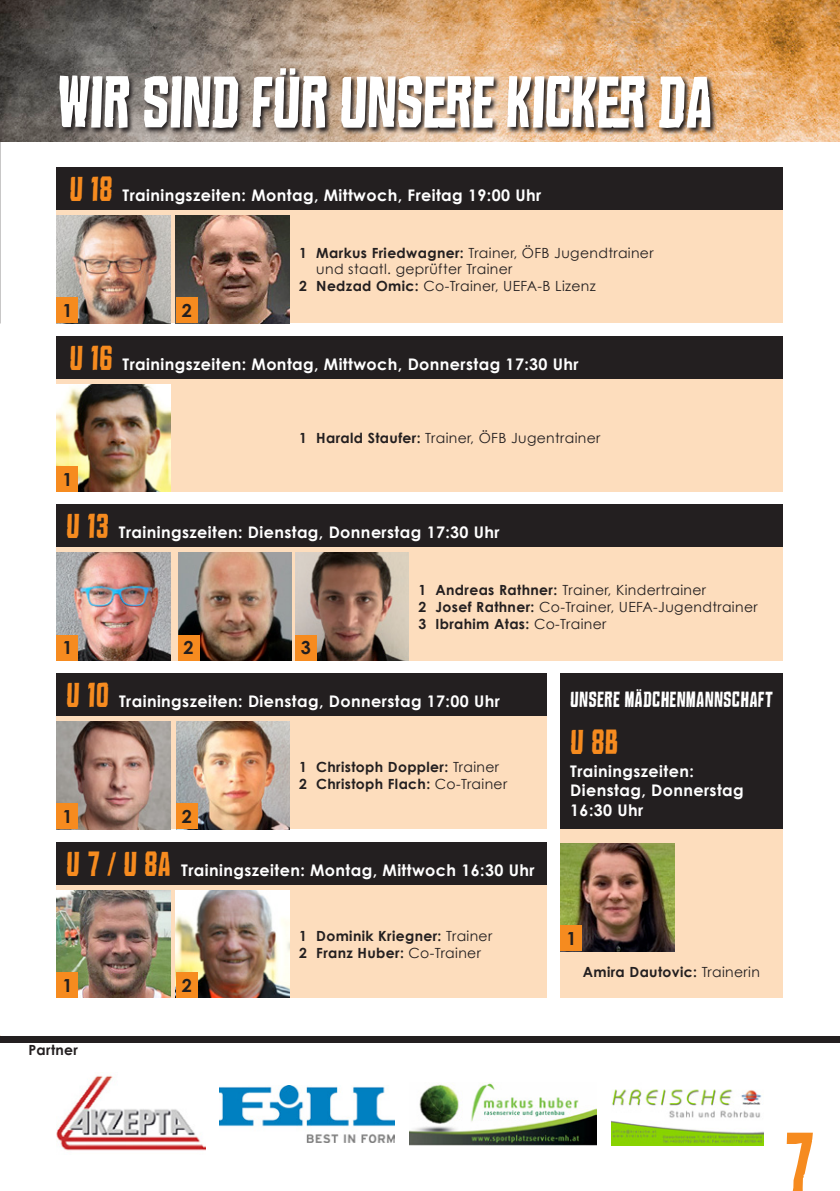
<style>
.page{position:relative;width:840px;height:1191px;background:#fff}
.page>*{position:absolute;margin:0;border:0;box-sizing:border-box;transform-origin:0 0}
.t1{font:92px "Croteau";color:#f68b1f}
.t2{font:80px "Croteau";color:#fff}
.t3{font:38px "Croteau";letter-spacing:.025em;color:#f68b1f}
.t4{font:24px "Croteau";letter-spacing:.025em;color:#fff}
.t5{font:700 18px "Century Gothic";color:#231f20}
.t6{font:700 16px/19.2px "Century Gothic";letter-spacing:.025em;color:#fff}
.t7{font:14px/16.8px "Century Gothic";letter-spacing:.025em;color:#231f20}
.t8{font:700 14px/16.8px "Century Gothic";letter-spacing:.025em;color:#231f20}
.s1{font-weight:700}
.s2{font-weight:400}
</style>
<div class="page">
<div style="left:0;top:1035px;width:839px;height:7px;background:#231f20"></div>
<img style="left:0;top:142px;width:1px;height:181px">
<img style="left:0;top:0;width:839px;height:142px">
<svg style="left:58px;top:67px;width:659px;height:68px;background:#7c6a5b"></svg>
<div style="left:57px;top:167px;width:725px;height:156px;background:#fdddbd"></div>
<div style="left:57px;top:336px;width:725px;height:156px;background:#fdddbd"></div>
<div style="left:57px;top:505px;width:725px;height:155px;background:#fdddbd"></div>
<div style="left:57px;top:842px;width:490px;height:156px;background:#fdddbd"></div>
<div style="left:57px;top:673px;width:490px;height:156px;background:#fdddbd"></div>
<div style="left:560px;top:673px;width:222px;height:325px;background:#fdddbd"></div>
<img style="left:57px;top:384px;width:113px;height:108px">
<img style="left:57px;top:553px;width:113px;height:107px">
<img style="left:57px;top:721px;width:113px;height:108px">
<img style="left:560px;top:843px;width:114px;height:108px">
<div style="left:57px;top:167px;width:725px;height:43px;background:#231f20"></div>
<div style="left:57px;top:336px;width:725px;height:42px;background:#231f20"></div>
<div style="left:57px;top:505px;width:725px;height:42px;background:#231f20"></div>
<div style="left:57px;top:673px;width:490px;height:43px;background:#231f20"></div>
<div style="left:560px;top:673px;width:222px;height:156px;background:#231f20"></div>
<img style="left:295px;top:553px;width:113px;height:107px">
<img style="left:176px;top:215px;width:113px;height:108px">
<div style="left:57px;top:466px;width:21px;height:26px;background:#f68b1f"></div>
<div style="left:57px;top:635px;width:21px;height:25px;background:#f68b1f"></div>
<div style="left:57px;top:803px;width:21px;height:26px;background:#f68b1f"></div>
<div style="left:560px;top:925px;width:21px;height:26px;background:#f68b1f"></div>
<div style="left:295px;top:635px;width:21px;height:25px;background:#f68b1f"></div>
<img style="left:176px;top:890px;width:113px;height:108px">
<div style="left:57px;top:842px;width:490px;height:42px;background:#231f20"></div>
<img style="left:57px;top:890px;width:113px;height:108px">
<div style="left:57px;top:972px;width:21px;height:26px;background:#f68b1f"></div>
<div style="left:176px;top:972px;width:21px;height:26px;background:#f68b1f"></div>
<img style="left:178px;top:553px;width:113px;height:107px">
<div style="left:178px;top:635px;width:21px;height:25px;background:#f68b1f"></div>
<img style="left:409px;top:1082px;width:187px;height:63px">
<img style="left:611px;top:1089px;width:152px;height:56px">
<img style="left:56px;top:1075px;width:149px;height:76px">
<img style="left:220px;top:1085px;width:174px;height:57px">
<img style="left:57px;top:215px;width:113px;height:108px">
<div style="left:176px;top:297px;width:21px;height:26px;background:#f68b1f"></div>
<div style="left:57px;top:297px;width:21px;height:26px;background:#f68b1f"></div>
<img style="left:176px;top:721px;width:113px;height:108px">
<div style="left:176px;top:803px;width:21px;height:26px;background:#f68b1f"></div>
<h2 class="t2" style="left:57px;top:68px;width:656px">WIR SIND FÜR UNSERE KICKER DA</h2>
<h3 class="t3" style="left:69px;top:172px;width:44px">U 18</h3>
<p class="t6" style="left:122px;top:185px;width:420px">Trainingszeiten: Montag, Mittwoch, Freitag 19:00 Uhr</p>
<p class="t7" style="left:299px;top:244px;width:356px"><span class="s1">1 Markus Friedwagner:</span> Trainer, ÖFB Jugendtrainer</p>
<p class="t7" style="left:316px;top:261px;width:198px">und staatl. geprüfter Trainer</p>
<p class="t7" style="left:299px;top:277px;width:298px"><span class="s1">2 Nedzad Omic:</span> Co-Trainer, UEFA-B Lizenz</p>
<p class="t5" style="left:62px;top:299px;width:12px">1</p>
<p class="t5" style="left:182px;top:299px;width:12px">2</p>
<h3 class="t3" style="left:69px;top:341px;width:44px">U 16</h3>
<p class="t6" style="left:123px;top:354px;width:457px">Trainingszeiten: Montag, Mittwoch, Donnerstag 17:30 Uhr</p>
<p class="t5" style="left:62px;top:468px;width:12px">1</p>
<p class="t7" style="left:299px;top:429px;width:302px"><span class="s1">1 Harald Staufer:</span> Trainer, ÖFB Jugentrainer</p>
<h3 class="t3" style="left:66px;top:510px;width:43px">U 13</h3>
<p class="t6" style="left:119px;top:522px;width:382px">Trainingszeiten: Dienstag, Donnerstag 17:30 Uhr</p>
<p class="t5" style="left:62px;top:636px;width:12px">1</p>
<p class="t5" style="left:183px;top:636px;width:12px">2</p>
<p class="t5" style="left:301px;top:636px;width:12px">3</p>
<p class="t7" style="left:418px;top:581px;width:340px"><span class="s1">1 Andreas Rathner:</span> Trainer, Kindertrainer<br><span class="s1">2 Josef Rathner:</span> Co-Trainer, UEFA-Jugendtrainer<br><span class="s1">3 Ibrahim Atas:</span> Co-Trainer</p>
<h3 class="t3" style="left:66px;top:678px;width:44px">U 10</h3>
<p class="t6" style="left:119px;top:691px;width:382px">Trainingszeiten: Dienstag, Donnerstag 17:00 Uhr</p>
<p class="t5" style="left:62px;top:805px;width:12px">1</p>
<p class="t5" style="left:182px;top:805px;width:12px">2</p>
<p class="t8" style="left:299px;top:758px;width:209px">1 Christoph Doppler: <span class="s2">Trainer<br></span>2 Christoph Flach: <span class="s2">Co-Trainer</span></p>
<h3 class="t4" style="left:570px;top:689px;width:204px">UNSERE MÄDCHENMANNSCHAFT</h3>
<h3 class="t3" style="left:570px;top:726px;width:49px">U 8B</h3>
<p class="t6" style="left:570px;top:761px;width:175px">Trainingszeiten:<br>Dienstag, Donnerstag<br>16:30 Uhr</p>
<h3 class="t3" style="left:66px;top:847px;width:106px">U 7 / U 8A</h3>
<p class="t6" style="left:181px;top:859px;width:354px">Trainingszeiten: Montag, Mittwoch 16:30 Uhr</p>
<p class="t8" style="left:299px;top:927px;width:194px">1 Dominik Kriegner: <span class="s2">Trainer<br></span>2 Franz Huber: <span class="s2">Co-Trainer</span></p>
<p class="t5" style="left:62px;top:974px;width:12px">1</p>
<p class="t5" style="left:182px;top:974px;width:12px">2</p>
<p class="t8" style="left:28px;top:1041px;width:51px">Partner</p>
<p class="t5" style="left:566px;top:927px;width:12px">1</p>
<p class="t8" style="left:582px;top:963px;width:178px">Amira Dautovic: <span class="s2">Trainerin</span></p>
<h1 class="t1" style="left:782px;top:1123px;width:31px">7</h1>
</div>
